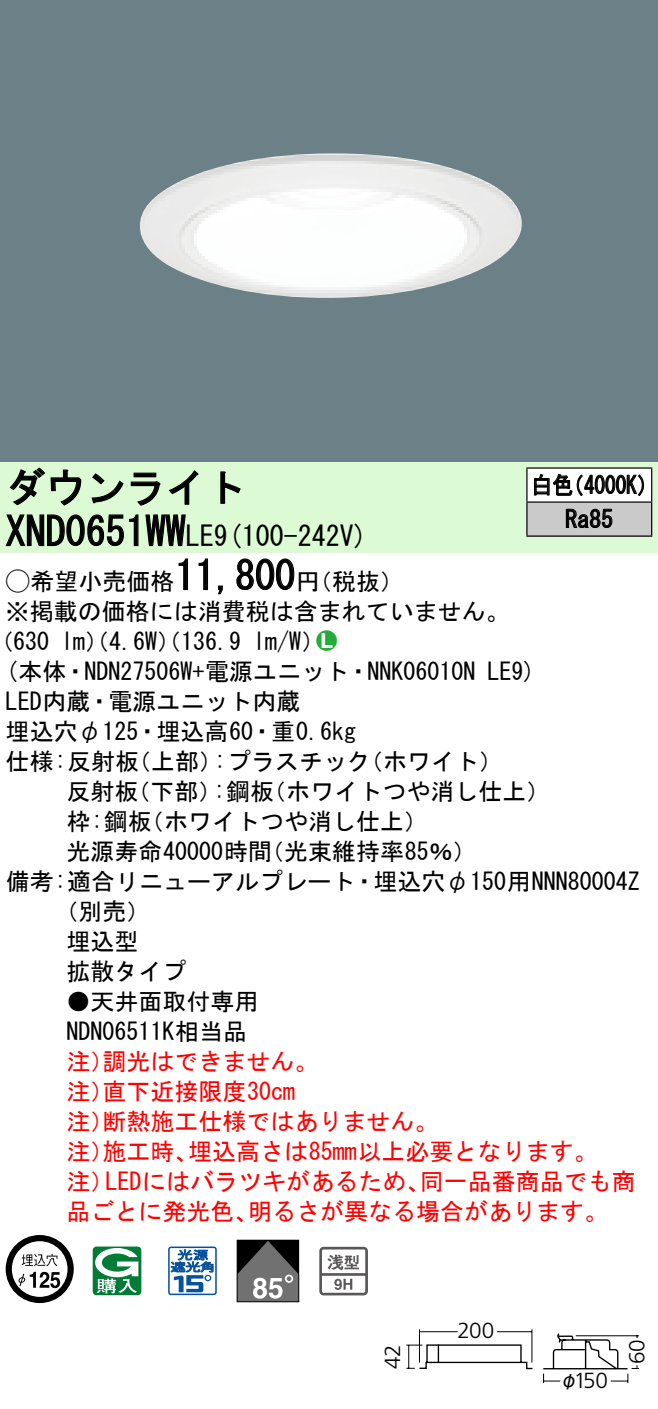
<style>
.page{position:relative;width:658px;height:1409px;background:#fff}
.page>*{position:absolute;margin:0;border:0;box-sizing:border-box;transform-origin:0 0}
.t1{font:40px "MS Gothic";color:#000}
.t2{font:28px "MS Gothic";color:#000}
.t3{font:24px/30.4px "MS Gothic";color:#000}
.t4{font:24px/30px "MS Gothic";color:#f00}
.t5{font:24px/34px "MS Gothic";color:#000;scale:.88 1}
.t6{font:24px "Ford Classification 1";color:#23ac38}
.t7{font:300 22px "Frutiger LT Std";letter-spacing:-.02em;color:#000}
.t8{font:18px "Gothic MB101 Pro Regular 90 pv RKSJ H";color:#000}
.s1{font-size:28px}
.s2{font-family:"Ford Classification 1"}
.s3{color:#fff}
</style>
<div class="page">
<div style="left:0;top:0;width:658px;height:462px;background:#6c8087"></div>
<img style="left:140px;top:153px;width:382px;height:145px">
<div style="left:0;top:462px;width:658px;height:90px;background:#dcfad4"></div>
<svg style="left:9px;top:467px;width:73px;height:39px"></svg>
<svg style="left:91px;top:473px;width:33px;height:30px"></svg>
<svg style="left:130px;top:472px;width:30px;height:34px"></svg>
<svg style="left:168px;top:470px;width:30px;height:35px"></svg>
<svg style="left:220px;top:471px;width:21px;height:33px"></svg>
<svg style="left:5px;top:514px;width:134px;height:32px"></svg>
<svg style="left:145px;top:514px;width:41px;height:33px"></svg>
<svg style="left:178px;top:558px;width:10px;height:32px"></svg>
<svg style="left:198px;top:558px;width:10px;height:32px"></svg>
<svg style="left:218px;top:585px;width:5px;height:10px"></svg>
<svg style="left:236px;top:558px;width:59px;height:32px"></svg>
<svg style="left:6px;top:1235px;width:68px;height:68px"></svg>
<svg style="left:93px;top:1246px;width:48px;height:49px"></svg>
<svg style="left:168px;top:1246px;width:49px;height:49px"></svg>
<svg style="left:237px;top:1239px;width:62px;height:63px;background:#5e5d5d"></svg>
<svg style="left:319px;top:1246px;width:49px;height:49px"></svg>
<div style="left:527px;top:468px;width:124px;height:34px;background:#fff"></div>
<div style="left:527px;top:502px;width:124px;height:34px;background:#cacaca"></div>
<hr style="left:526px;top:467px;width:126px;height:2px;background:#000">
<hr style="left:526px;top:468px;width:1px;height:33px;background:#000">
<hr style="left:651px;top:468px;width:1px;height:33px;background:#000">
<hr style="left:526px;top:501px;width:126px;height:2px;background:#000">
<hr style="left:526px;top:502px;width:1px;height:33px;background:#000">
<hr style="left:651px;top:502px;width:1px;height:33px;background:#000">
<hr style="left:526px;top:535px;width:126px;height:2px;background:#000">
<svg style="left:534px;top:473px;width:110px;height:23px"></svg>
<svg style="left:565px;top:508px;width:47px;height:20px"></svg>
<svg style="left:406px;top:1329px;width:127px;height:41px"></svg>
<svg style="left:543px;top:1333px;width:97px;height:51px"></svg>
<h1 class="t1" style="left:6px;top:467px;width:242px">ダウンライト</h1>
<p class="t2" style="left:214px;top:522px;width:155px">(9 100-242 (V</p>
<h1 class="t1" style="left:6px;top:511px;width:210px">XND0651WW<span class="s1">LE</span></h1>
<h1 class="t1" style="left:175px;top:555px;width:121px">11,800</h1>
<p class="t3" style="left:6px;top:566px;width:505px"><span class="s2">A</span>希望小売価格<br>※掲載の価格には消費税は含まれていません。</p>
<p class="t6" style="left:316px;top:629px;width:22px">2<span class="s3">7</span></p>
<p class="t3" style="left:296px;top:566px;width:109px">（円税抜(</p>
<p class="t3" style="left:253px;top:626px;width:73px">l m (W/</p>
<p class="t3" style="left:-11px;top:626px;width:62px">（630</p>
<p class="t3" style="left:61px;top:626px;width:182px">lm）（4.6 ）（W 136.9</p>
<p class="t5" style="left:565px;top:468px;width:56px;text-indent:-34px">白色<br>Ra85</p>
<p class="t5" style="left:563px;top:468px;width:110px">（4000 (K</p>
<p class="t3" style="left:6px;top:656px;width:471px">(本体・NDN27506 +W 電源ユニット・NNK06010N</p>
<p class="t3" style="left:6px;top:686px;width:296px">LED内蔵・電源ユニット内蔵</p>
<p class="t3" style="left:6px;top:716px;width:352px">埋込穴φ125・埋込高60・重0.6kg</p>
<p class="t3" style="left:359px;top:746px;width:145px">（ホワイト(</p>
<p class="t3" style="left:487px;top:656px;width:50px">LE (9</p>
<p class="t3" style="left:214px;top:746px;width:158px">:プラスチック</p>
<p class="t3" style="left:6px;top:746px;width:135px">仕様:反射板</p>
<p class="t3" style="left:127px;top:746px;width:97px">（上部）</p>
<p class="t3" style="left:66px;top:776px;width:74px">反射板</p>
<p class="t3" style="left:126px;top:776px;width:97px">（下部）</p>
<p class="t3" style="left:213px;top:776px;width:62px">:鋼板</p>
<p class="t3" style="left:262px;top:776px;width:289px">（ホワイトつや消し仕上(</p>
<p class="t3" style="left:66px;top:806px;width:87px">枠:鋼板</p>
<p class="t3" style="left:140px;top:806px;width:290px">（ホワイトつや消し仕上(</p>
<p class="t3" style="left:66px;top:836px;width:207px">光源寿命40000時間</p>
<p class="t3" style="left:6px;top:866px;width:635px">備考:適合リニューアルプレート・埋込穴φ150用NNN80004Z</p>
<p class="t3" style="left:54px;top:896px;width:98px">（別売(</p>
<p class="t3" style="left:66px;top:926px;width:74px">埋込型</p>
<p class="t3" style="left:66px;top:956px;width:121px">拡散タイプ</p>
<p class="t3" style="left:66px;top:986px;width:194px">●天井面取付専用<br>NDN06511K相当品</p>
<p class="t4" style="left:102px;top:1046px;width:217px">調光はできません。</p>
<p class="t3" style="left:260px;top:836px;width:218px">（光束維持率85％(</p>
<p class="t4" style="left:102px;top:1046px;width:194px;text-indent:-36px">注）<br>直下近接限度30cm</p>
<p class="t4" style="left:102px;top:1076px;width:337px;text-indent:-36px">注）<br>断熱施工仕様ではありません。</p>
<p class="t4" style="left:66px;top:1106px;width:49px">注）</p>
<p class="t4" style="left:188px;top:1136px;width:411px">埋込高さは85mm以上必要となります。</p>
<p class="t4" style="left:102px;top:1136px;width:97px">施工時、</p>
<p class="t4" style="left:66px;top:1136px;width:49px">注）</p>
<p class="t4" style="left:66px;top:1166px;width:49px">注）</p>
<p class="t4" style="left:105px;top:1166px;width:326px">LEDにはバラツキがあるため、</p>
<p class="t4" style="left:420px;top:1166px;width:217px">同一品番商品でも商</p>
<p class="t4" style="left:66px;top:1196px;width:194px">品ごとに発光色、</p>
<p class="t4" style="left:248px;top:1196px;width:362px">明るさが異なる場合があります。</p>
<p class="t7" style="left:457px;top:1317px;width:38px">200</p>
<p class="t7" style="left:380px;top:1368px;width:26px;rotate:-90deg">42</p>
<p class="t7" style="left:624px;top:1364px;width:26px;rotate:-90deg">60</p>
<p class="t7" style="left:574px;top:1368px;width:36px">150</p>
<p class="t8" style="left:560px;top:1365px;width:19px">φ</p>
</div>
